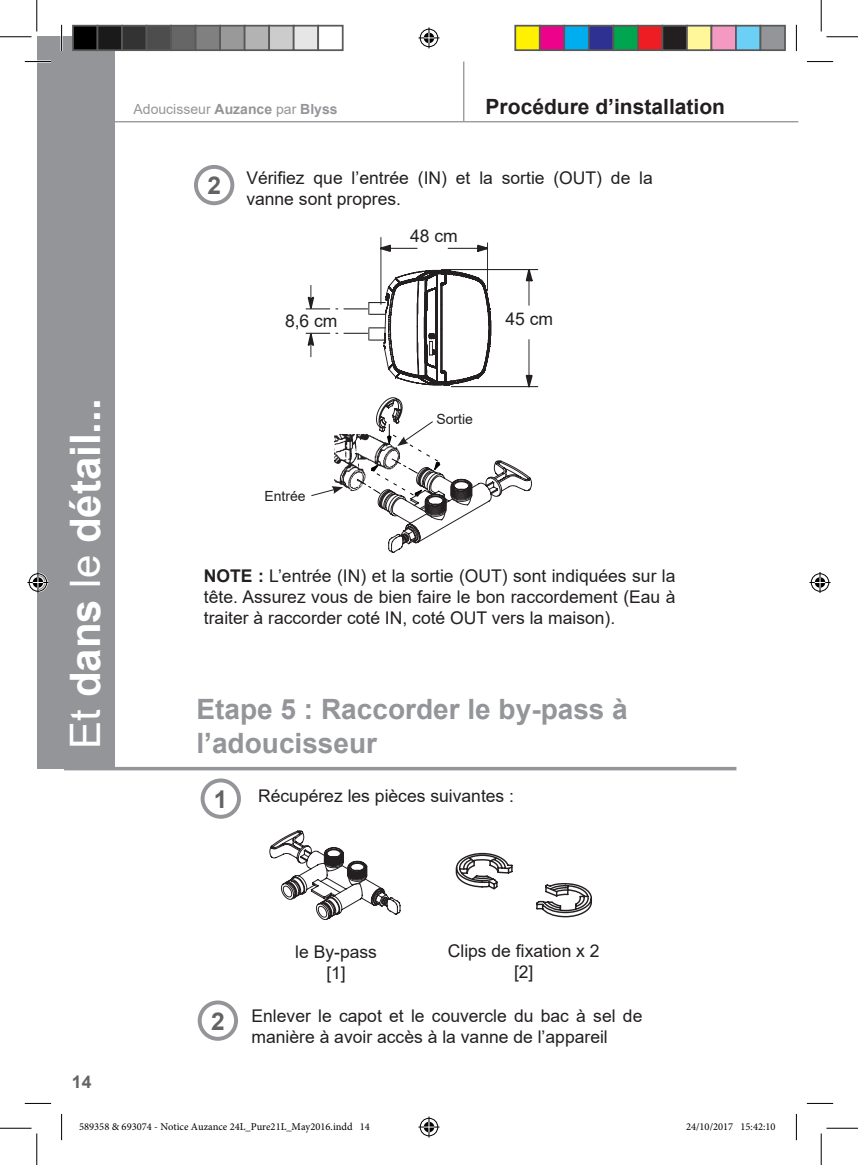
<style>
.page{position:relative;width:858px;height:1165px;background:#fff}
.page>*{position:absolute;margin:0;border:0;box-sizing:border-box;transform-origin:0 0}
.t1{font:700 42px "Arial";color:#fff}
.t2{font:700 28px/33.6px "Arial";color:#939598}
.t3{font:700 24.5px "Arial";color:#636366}
.t4{font:700 21px "Arial";color:#231f20}
.t5{font:17.5px/21px "Arial";color:#231f20;text-align:center}
.t6{font:700 17.5px "Arial";color:#636366}
.t7{font:14px "Arial";color:#939598}
.t8{font:14px "Arial";color:#231f20}
.t9{font:10.5px "Minion Pro";color:#000}
.s1{font-weight:700}
.s2{font-weight:700;font-size:24.5px;color:#636366}
.s3{font-weight:400}
</style>
<div class="page">
<div style="left:37px;top:37px;width:77px;height:732px;background:#939598"></div>
<hr style="left:59px;top:121px;width:739px;height:1px;background:#939598">
<hr style="left:463px;top:62px;width:1px;height:59px;background:#939598">
<hr style="left:64px;top:767px;width:672px;height:3px;background:#939598">
<svg style="left:200px;top:778px;width:41px;height:41px"></svg>
<svg style="left:455px;top:853px;width:137px;height:64px"></svg>
<svg style="left:198px;top:1000px;width:40px;height:41px"></svg>
<svg style="left:194px;top:165px;width:40px;height:40px"></svg>
<hr style="left:441px;top:269px;width:96px;height:1px;background:#231f20">
<hr style="left:451px;top:386px;width:86px;height:1px;background:#231f20">
<svg style="left:269px;top:830px;width:131px;height:90px"></svg>
<svg style="left:306px;top:237px;width:228px;height:316px"></svg>
<hr style="left:25px;top:60px;width:26px;height:3px;background:#fff">
<hr style="left:60px;top:25px;width:3px;height:26px;background:#fff">
<svg style="left:25px;top:61px;width:26px;height:1px"></svg>
<svg style="left:806px;top:61px;width:26px;height:1px"></svg>
<svg style="left:25px;top:1103px;width:26px;height:1px"></svg>
<svg style="left:806px;top:1103px;width:26px;height:1px"></svg>
<svg style="left:61px;top:25px;width:1px;height:26px"></svg>
<svg style="left:61px;top:1114px;width:1px;height:26px"></svg>
<svg style="left:795px;top:25px;width:1px;height:26px"></svg>
<svg style="left:795px;top:1114px;width:1px;height:26px"></svg>
<hr style="left:0;top:36px;width:32px;height:1px;background:#000">
<hr style="left:826px;top:36px;width:31px;height:1px;background:#000">
<hr style="left:0;top:1128px;width:32px;height:1px;background:#000">
<hr style="left:826px;top:1128px;width:31px;height:1px;background:#000">
<hr style="left:36px;top:0;width:1px;height:32px;background:#000">
<hr style="left:36px;top:1133px;width:1px;height:32px;background:#000">
<hr style="left:820px;top:0;width:1px;height:32px;background:#000">
<hr style="left:820px;top:1133px;width:1px;height:32px;background:#000">
<svg style="left:418px;top:27px;width:21px;height:21px"></svg>
<svg style="left:418px;top:1116px;width:21px;height:21px"></svg>
<svg style="left:27px;top:572px;width:21px;height:21px"></svg>
<svg style="left:809px;top:572px;width:21px;height:21px"></svg>
<div style="left:73px;top:26px;width:24px;height:24px;background:#000"></div>
<div style="left:72px;top:25px;width:26px;height:26px;border:2px solid #595959"></div>
<div style="left:97px;top:26px;width:25px;height:24px;background:#1a1a1a"></div>
<div style="left:97px;top:25px;width:26px;height:26px;border:2px solid #595959"></div>
<div style="left:122px;top:26px;width:24px;height:24px;background:#333"></div>
<div style="left:121px;top:25px;width:26px;height:26px;border:2px solid #595959"></div>
<div style="left:146px;top:26px;width:25px;height:24px;background:#4d4d4d"></div>
<div style="left:146px;top:25px;width:26px;height:26px;border:2px solid #595959"></div>
<div style="left:171px;top:26px;width:24px;height:24px;background:#666"></div>
<div style="left:170px;top:25px;width:26px;height:26px;border:2px solid #595959"></div>
<div style="left:195px;top:26px;width:25px;height:24px;background:#808080"></div>
<div style="left:195px;top:25px;width:26px;height:26px;border:2px solid #595959"></div>
<div style="left:220px;top:26px;width:24px;height:24px;background:#999"></div>
<div style="left:219px;top:25px;width:26px;height:26px;border:2px solid #595959"></div>
<div style="left:244px;top:26px;width:25px;height:24px;background:#b3b3b3"></div>
<div style="left:244px;top:25px;width:26px;height:26px;border:2px solid #595959"></div>
<div style="left:269px;top:26px;width:24px;height:24px;background:#ccc"></div>
<div style="left:268px;top:25px;width:26px;height:26px;border:2px solid #595959"></div>
<div style="left:293px;top:26px;width:25px;height:24px;background:#e6e6e6"></div>
<div style="left:293px;top:25px;width:26px;height:26px;border:2px solid #595959"></div>
<div style="left:317px;top:25px;width:26px;height:26px;border:2px solid #595959"></div>
<div style="left:515px;top:26px;width:24px;height:24px;background:#fff101"></div>
<div style="left:514px;top:25px;width:26px;height:26px;border:2px solid #595959"></div>
<div style="left:539px;top:26px;width:25px;height:24px;background:#ed028c"></div>
<div style="left:538px;top:25px;width:27px;height:26px;border:2px solid #595959"></div>
<div style="left:564px;top:26px;width:24px;height:24px;background:#00aeef"></div>
<div style="left:563px;top:25px;width:26px;height:26px;border:2px solid #595959"></div>
<div style="left:588px;top:26px;width:25px;height:24px;background:#2e3092"></div>
<div style="left:587px;top:25px;width:27px;height:26px;border:2px solid #595959"></div>
<div style="left:613px;top:26px;width:24px;height:24px;background:#00a54f"></div>
<div style="left:612px;top:25px;width:26px;height:26px;border:2px solid #595959"></div>
<div style="left:637px;top:26px;width:25px;height:24px;background:#ee1d23"></div>
<div style="left:636px;top:25px;width:27px;height:26px;border:2px solid #595959"></div>
<div style="left:662px;top:26px;width:24px;height:24px;background:#231f20"></div>
<div style="left:661px;top:25px;width:26px;height:26px;border:2px solid #595959"></div>
<div style="left:686px;top:26px;width:25px;height:24px;background:#fff79a"></div>
<div style="left:685px;top:25px;width:27px;height:26px;border:2px solid #595959"></div>
<div style="left:711px;top:26px;width:24px;height:24px;background:#f499c2"></div>
<div style="left:710px;top:25px;width:26px;height:26px;border:2px solid #595959"></div>
<div style="left:735px;top:26px;width:25px;height:24px;background:#6bcff6"></div>
<div style="left:734px;top:25px;width:27px;height:26px;border:2px solid #595959"></div>
<div style="left:760px;top:26px;width:24px;height:24px;background:#939598"></div>
<div style="left:759px;top:25px;width:26px;height:26px;border:2px solid #595959"></div>
<p class="t7" style="left:133px;top:99px;width:205px">Adoucisseur <span class="s1">Auzance</span> par <span class="s1">Blyss</span></p>
<p class="t4" style="left:485px;top:92px;width:241px">Procédure d’installation</p>
<p class="t5" style="left:246px;top:167px;width:408px;text-align:left;text-indent:-39px"><span class="s2">2</span> Vérifiez que l’entrée (IN) et la sortie (OUT) de la vanne sont propres.</p>
<h1 class="t1" style="left:56px;top:749px;width:352px;rotate:-90deg"><span class="s3">Et</span> dans <span class="s3">le</span> détail...</h1>
<p class="t6" style="left:72px;top:1069px;width:21px">14</p>
<p class="t5" style="left:285px;top:311px;width:54px">8,6 cm</p>
<p class="t8" style="left:264px;top:487px;width:43px">Entrée</p>
<p class="t5" style="left:410px;top:225px;width:49px">48 cm</p>
<p class="t5" style="left:505px;top:308px;width:49px">45 cm</p>
<p class="t8" style="left:436px;top:409px;width:38px">Sortie</p>
<p class="t5" style="left:204px;top:565px;width:473px;text-align:justify"><span class="s1">NOTE :</span> L’entrée (IN) et la sortie (OUT) sont indiquées sur la tête. Assurez vous de bien faire le bon raccordement (Eau à traiter à raccorder coté IN, coté OUT vers la maison).</p>
<h2 class="t2" style="left:196px;top:693px;width:433px">Etape 5 : Raccorder le by-pass à l’adoucisseur</h2>
<h3 class="t3" style="left:214px;top:782px;width:15px">1</h3>
<p class="t5" style="left:258px;top:785px;width:257px">Récupérez les pièces suivantes :</p>
<h3 class="t3" style="left:211px;top:1004px;width:15px">2</h3>
<p class="t5" style="left:295px;top:941px;width:83px">le By-pass [1]</p>
<p class="t5" style="left:447px;top:940px;width:153px">Clips de fixation x 2 [2]</p>
<p class="t5" style="left:251px;top:1005px;width:392px;text-align:left">Enlever le capot et le couvercle du bac à sel de manière à avoir accès à la vanne de l’appareil</p>
<p class="t9" style="left:79px;top:1119px;width:292px">589358 &amp; 693074 - Notice Auzance 24L_Pure21L_May2016.indd 14</p>
<p class="t9" style="left:685px;top:1119px;width:91px">24/10/2017 15:42:10</p>
</div>
